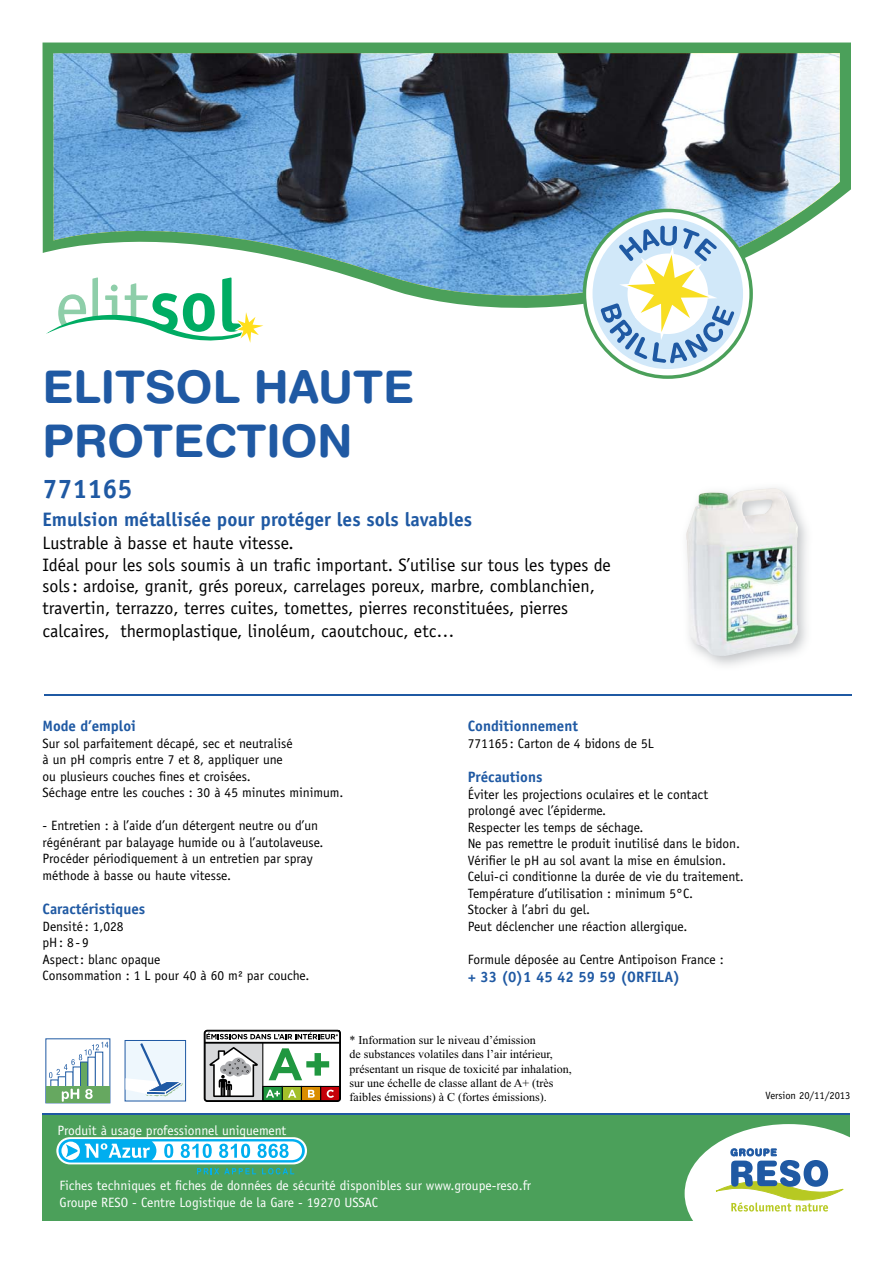
<style>
.page{position:relative;width:893px;height:1263px;background:#fff}
.page>*{position:absolute;margin:0;border:0;box-sizing:border-box;transform-origin:0 0}
.t1{font:700 45px/54px "Helvetica Rounded";color:#1f59a3}
.t2{font:700 27px "Officina Sans";color:#1f59a3}
.t3{font:700 19.5px "Officina Sans";color:#1f59a3}
.t4{font:18px/21.6px "Officina Sans";color:#000}
.t5{font:700 15px "Officina Sans";color:#1f59a3}
.t6{font:13.5px/16.5px "Officina Sans";color:#000}
.t7{font:13.5px/16.5px "Officina Sans";color:#fff}
.t8{font:12px/14.4px "Times New Roman";color:#000}
.t9{font:10.5px "Officina Sans";color:#000}
</style>
<div class="page">
<svg style="left:43px;top:43px;width:807px;height:273px;fill:#4ba05a"></svg>
<img style="left:53px;top:53px;width:787px;height:243px">
<div style="left:43px;top:1114px;width:807px;height:106px;background:#4ba05a"></div>
<div style="left:685px;top:1124px;width:208px;height:139px;background:#fff;border-radius:50%"></div>
<svg style="left:716px;top:1148px;width:128px;height:63px"></svg>
<svg style="left:56px;top:1137px;width:251px;height:27px"></svg>
<svg style="left:59px;top:1139px;width:246px;height:23px;background:#76d3f5"></svg>
<svg style="left:197px;top:1168px;width:59px;height:6px"></svg>
<svg style="left:262px;top:1168px;width:32px;height:6px"></svg>
<hr style="left:43px;top:1113px;width:807px;height:2px;background:#1f59a3">
<div style="left:58px;top:1076px;width:8px;height:21px;border:1px solid #205ba3"></div>
<div style="left:65px;top:1072px;width:8px;height:25px;border:1px solid #205ba3"></div>
<div style="left:81px;top:1062px;width:7px;height:35px;background:#66a860"></div>
<div style="left:80px;top:1062px;width:8px;height:35px;border:1px solid #1f59a3"></div>
<div style="left:95px;top:1052px;width:8px;height:45px;border:1px solid #205ba3"></div>
<div style="left:46px;top:1086px;width:63px;height:16px;background:#66a860"></div>
<svg style="left:62px;top:1088px;width:17px;height:14px"></svg>
<svg style="left:85px;top:1089px;width:8px;height:10px"></svg>
<svg style="left:49px;top:1042px;width:59px;height:36px"></svg>
<div style="left:125px;top:1040px;width:61px;height:61px;background:#eef7fd"></div>
<div style="left:125px;top:1040px;width:61px;height:61px;border:1px solid #1f59a3"></div>
<svg style="left:126px;top:1043px;width:57px;height:54px"></svg>
<svg style="left:43px;top:277px;width:223px;height:66px"></svg>
<hr style="left:44px;top:694px;width:808px;height:1px;background:#1f59a3">
<div style="left:583px;top:209px;width:170px;height:170px;border:6px solid #4ba05a;border-radius:50%"></div>
<svg style="left:589px;top:215px;width:157px;height:157px;fill:#d1e8f9"></svg>
<div style="left:586px;top:212px;width:163px;height:163px;border:6px solid #fff;border-radius:50%"></div>
<svg style="left:600px;top:226px;width:134px;height:137px"></svg>
<img style="left:686px;top:488px;width:112px;height:168px">
<svg style="left:204px;top:1030px;width:137px;height:72px"></svg>
<h1 class="t1" style="left:43px;top:364px;width:373px">ELITSOL HAUTE<br>PROTECTION</h1>
<h2 class="t2" style="left:43px;top:478px;width:92px">771165</h2>
<h3 class="t3" style="left:43px;top:511px;width:431px">Emulsion métallisée pour protéger les sols lavables</h3>
<p class="t4" style="left:43px;top:534px;width:570px">Lustrable à basse et haute vitesse.<br>Idéal pour les sols soumis à un trafic important. S’utilise sur tous les types de sols : ardoise, granit, grés poreux, carrelages poreux, marbre, comblanchien, travertin, terrazzo, terres cuites, tomettes, pierres reconstituées, pierres</p>
<h3 class="t4" style="left:43px;top:622px;width:413px">calcaires, thermoplastique, linoléum, caoutchouc, etc…</h3>
<p class="t5" style="left:43px;top:720px;width:95px">Mode d’emploi</p>
<p class="t6" style="left:43px;top:736px;width:303px">Sur sol parfaitement décapé, sec et neutralisé<br>à un pH compris entre 7 et 8, appliquer une<br>ou plusieurs couches fines et croisées.<br>Séchage entre les couches : 30 à 45 minutes minimum.</p>
<p class="t6" style="left:43px;top:819px;width:283px">- Entretien : à l’aide d’un détergent neutre ou d’un régénérant par balayage humide ou à l’autolaveuse.<br>Procéder périodiquement à un entretien par spray méthode à basse ou haute vitesse.</p>
<p class="t5" style="left:43px;top:903px;width:104px">Caractéristiques</p>
<p class="t6" style="left:43px;top:919px;width:268px">Densité : 1,028<br>pH : 8 - 9<br>Aspect : blanc opaque<br>Consommation : 1 L pour 40 à 60 m² par couche.</p>
<p class="t5" style="left:468px;top:720px;width:112px">Conditionnement</p>
<p class="t6" style="left:468px;top:736px;width:187px">771165 : Carton de 4 bidons de 5L</p>
<p class="t5" style="left:468px;top:771px;width:76px">Précautions</p>
<p class="t6" style="left:468px;top:787px;width:278px">Éviter les projections oculaires et le contact prolongé avec l’épiderme.<br>Respecter les temps de séchage.<br>Ne pas remettre le produit inutilisé dans le bidon.<br>Vérifier le pH au sol avant la mise en émulsion.<br>Celui-ci conditionne la durée de vie du traitement.<br>Température d’utilisation : minimum 5°C.<br>Stocker à l’abri du gel.<br>Peut déclencher une réaction allergique.</p>
<p class="t6" style="left:468px;top:952px;width:258px">Formule déposée au Centre Antipoison France :</p>
<p class="t5" style="left:468px;top:971px;width:214px">+ 33 (0)1 45 42 59 59 (ORFILA)</p>
<p class="t7" style="left:57px;top:1123px;width:230px">Produit à usage professionnel uniquement</p>
<p class="t8" style="left:349px;top:1032px;width:224px">* Information sur le niveau d’émission<br>de substances volatiles dans l’air intérieur, présentant un risque de toxicité par inhalation, sur une échelle de classe allant de A+ (très faibles émissions) à C (fortes émissions).</p>
<p class="t7" style="left:60px;top:1178px;width:473px">Fiches techniques et fiches de données de sécurité disponibles sur www.groupe-reso.fr<br>Groupe RESO - Centre Logistique de la Gare - 19270 USSAC</p>
<p class="t9" style="left:765px;top:1091px;width:86px">Version 20/11/2013</p>
</div>
